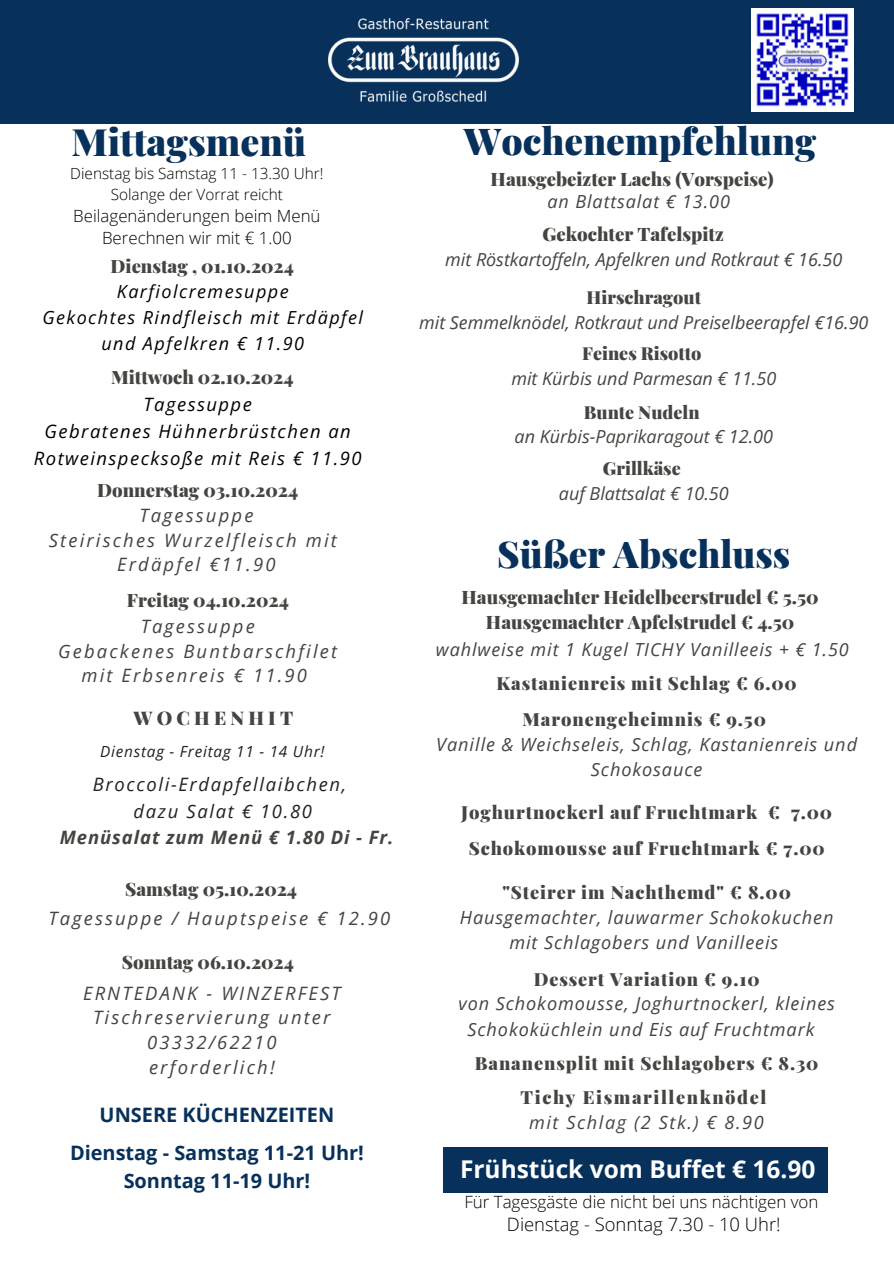
<style>
.page{position:relative;width:894px;height:1264px;background:#fff}
.page>*{position:absolute;margin:0;border:0;box-sizing:border-box;transform-origin:0 0}
.t1{font:900 37.65px "Playfair Display";color:#07315b}
.t2{font:900 37.05px "Playfair Display";color:#07315b}
.t3{font:900 36.9px "Playfair Display";color:#07315b}
.t4{font:700 24.45px "Open Sans";color:#fff}
.t5{font:700 19.95px/27.8px "Open Sans";color:#07315b;text-align:center}
.t6{font:900 18.9px "Playfair Display";letter-spacing:.225em;color:#444440}
.t7{font:900 18.6px/25.2px "Playfair Display";color:#444440;text-align:center}
.t8{font:italic 18.45px/24.8px "Open Sans";letter-spacing:.115em;color:#444440;text-align:center}
.t9{font:900 18.45px "Playfair Display";color:#444440}
.t10{font:italic 18.45px/27px "Open Sans";letter-spacing:.08em;color:#000;text-align:center}
.t11{font:italic 18.45px/27px "Open Sans";letter-spacing:.09em;color:#222;text-align:center}
.t12{font:300 18.45px "Open Sans";color:#000}
.t13{font:italic 700 18.45px "Open Sans";letter-spacing:.05em;color:#444440}
.t14{font:italic 18.15px/25px "Open Sans";letter-spacing:.05em;color:#444440;text-align:center}
.t15{font:900 18.15px "Playfair Display";letter-spacing:.05em;color:#444440}
.t16{font:900 18.15px "Playfair Display";letter-spacing:.085em;color:#444440}
.t17{font:italic 18.15px "Open Sans";letter-spacing:.085em;color:#444440}
.t18{font:italic 18px/24.6px "Open Sans";color:#444440;text-align:center}
.t19{font:italic 18px/25.8px "Open Sans";letter-spacing:.08em;color:#000;text-align:center}
.t20{font:italic 18px "Open Sans";letter-spacing:.05em;color:#444440}
.t21{font:300 16.95px "Open Sans";color:#000}
.t22{font:300 16.8px "Open Sans";color:#000}
.t23{font:300 15.3px "Open Sans";color:#000}
.t24{font:italic 15.3px "Open Sans";letter-spacing:.05em;color:#222}
.s1{font-family:"Playfair Display";font-weight:900;font-style:normal}
</style>
<div class="page">
<div style="left:0;top:0;width:893px;height:124px;background:#07315b"></div>
<img style="left:328px;top:18px;width:190px;height:83px">
<img style="left:751px;top:9px;width:102px;height:102px">
<div style="left:442px;top:1147px;width:385px;height:45px;background:#07315b"></div>
<h4 class="t1" style="left:71px;top:115px;width:236px">Mittagsmenü</h4>
<h5 class="t23" style="left:70px;top:163px;width:254px">Dienstag bis Samstag 11 - 13.30 Uhr!</h5>
<h4 class="t23" style="left:111px;top:184px;width:174px">Solange der Vorrat reicht</h4>
<h5 class="t22" style="left:73px;top:204px;width:249px">Beilagenänderungen beim Menü</h5>
<h5 class="t22" style="left:102px;top:226px;width:191px">Berechnen wir mit € 1.00</h5>
<h5 class="t9" style="left:111px;top:253px;width:185px">Dienstag , 01.10.2024</h5>
<h4 class="t19" style="left:42px;top:278px;width:322px">Karfiolcremesuppe<br>Gekochtes Rindfleisch mit Erdäpfel und Apfelkren € 11.90</h4>
<h5 class="t9" style="left:111px;top:364px;width:184px">Mittwoch 02.10.2024</h5>
<h5 class="t10" style="left:34px;top:390px;width:329px">Tagessuppe<br>Gebratenes Hühnerbrüstchen an<br>Rotweinspecksoße mit Reis € 11.90</h5>
<h5 class="t8" style="left:49px;top:502px;width:289px">Tagessuppe<br>Steirisches Wurzelfleisch mit<br>Erdäpfel €11.90</h5>
<h5 class="t9" style="left:97px;top:477px;width:202px">Donnerstag 03.10.2024</h5>
<h5 class="t9" style="left:127px;top:587px;width:163px">Freitag 04.10.2024</h5>
<h5 class="t8" style="left:58px;top:613px;width:280px">Tagessuppe<br>Gebackenes Buntbarschfilet mit Erbsenreis € 11.90</h5>
<h1 class="t6" style="left:133px;top:704px;width:161px">WOCHENHIT</h1>
<h4 class="t24" style="left:100px;top:740px;width:226px">Dienstag - Freitag 11 - 14 Uhr!</h4>
<h4 class="t11" style="left:93px;top:770px;width:255px">Broccoli-Erdapfellaibchen, dazu Salat € 10.80</h4>
<h5 class="t13" style="left:60px;top:824px;width:335px">Menüsalat zum Menü € 1.80 Di - Fr.</h5>
<h5 class="t9" style="left:125px;top:875px;width:173px">Samstag 05.10.2024</h5>
<h4 class="t8" style="left:49px;top:905px;width:343px">Tagessuppe / Hauptspeise € 12.90</h4>
<h4 class="t9" style="left:122px;top:949px;width:174px">Sonntag 06.10.2024</h4>
<h4 class="t8" style="left:83px;top:980px;width:259px">ERNTEDANK - WINZERFEST<br>Tischreservierung unter<br>03332/62210 erforderlich!</h4>
<h5 class="t5" style="left:100px;top:1099px;width:236px">UNSERE KÜCHENZEITEN</h5>
<h4 class="t5" style="left:70px;top:1138px;width:295px">Dienstag - Samstag 11-21 Uhr!<br>Sonntag 11-19 Uhr!</h4>
<h3 class="t2" style="left:464px;top:115px;width:354px">Wochenempfehlung</h3>
<p class="t7" style="left:490px;top:166px;width:284px">Hausgebeizter Lachs (Vorspeise)</p>
<h5 class="t20" style="left:547px;top:189px;width:184px">an Blattsalat € 13.00</h5>
<h4 class="t7" style="left:542px;top:220px;width:183px">Gekochter Tafelspitz</h4>
<h4 class="t18" style="left:445px;top:246px;width:398px">mit Röstkartoffeln, Apfelkren und Rotkraut € 16.50</h4>
<h5 class="t18" style="left:419px;top:284px;width:450px"><span class="s1">Hirschragout<br></span>mit Semmelknödel, Rotkraut und Preiselbeerapfel €16.90</h5>
<h4 class="t18" style="left:511px;top:341px;width:266px"><span class="s1">Feines Risotto<br></span>mit Kürbis und Parmesan € 11.50</h4>
<h5 class="t18" style="left:514px;top:399px;width:260px"><span class="s1">Bunte Nudeln<br></span>an Kürbis-Paprikaragout € 12.00</h5>
<h3 class="t18" style="left:558px;top:456px;width:171px"><span class="s1">Grillkäse<br></span>auf Blattsalat € 10.50</h3>
<h5 class="t3" style="left:497px;top:527px;width:294px">Süßer Abschluss</h5>
<h4 class="t7" style="left:461px;top:583px;width:358px">Hausgemachter Heidelbeerstrudel € 5.50<br>Hausgemachter Apfelstrudel € 4.50</h4>
<h2 class="t20" style="left:436px;top:637px;width:414px">wahlweise mit 1 Kugel TICHY Vanilleeis + € 1.50</h2>
<p class="t15" style="left:496px;top:670px;width:301px">Kastanienreis mit Schlag € 6.00</p>
<p class="t14" style="left:436px;top:706px;width:422px"><span class="s1">Maronengeheimnis € 9.50<br></span>Vanille &amp; Weichseleis, Schlag, Kastanienreis und<br>Schokosauce</p>
<p class="t15" style="left:461px;top:799px;width:372px">Joghurtnockerl auf Fruchtmark € 7.00</p>
<h1 class="t15" style="left:468px;top:835px;width:357px">Schokomousse auf Fruchtmark € 7.00</h1>
<h1 class="t14" style="left:459px;top:879px;width:375px"><span class="s1">"Steirer im Nachthemd" € 8.00<br></span>Hausgemachter, lauwarmer Schokokuchen mit Schlagobers und Vanilleeis</h1>
<h4 class="t15" style="left:533px;top:965px;width:227px">Dessert Variation € 9.10</h4>
<h4 class="t14" style="left:458px;top:990px;width:378px">von Schokomousse, Joghurtnockerl, kleines</h4>
<h4 class="t14" style="left:467px;top:1016px;width:348px">Schokoküchlein und Eis auf Fruchtmark</h4>
<h5 class="t15" style="left:474px;top:1050px;width:345px">Bananensplit mit Schlagobers € 8.30</h5>
<h4 class="t16" style="left:520px;top:1084px;width:247px">Tichy Eismarillenknödel</h4>
<h4 class="t17" style="left:529px;top:1109px;width:236px">mit Schlag (2 Stk.) € 8.90</h4>
<h1 class="t4" style="left:460px;top:1151px;width:357px">Frühstück vom Buffet € 16.90</h1>
<p class="t21" style="left:464px;top:1189px;width:355px">Für Tagesgäste die nicht bei uns nächtigen von</p>
<p class="t12" style="left:507px;top:1210px;width:275px">Dienstag - Sonntag 7.30 - 10 Uhr!</p>
</div>
